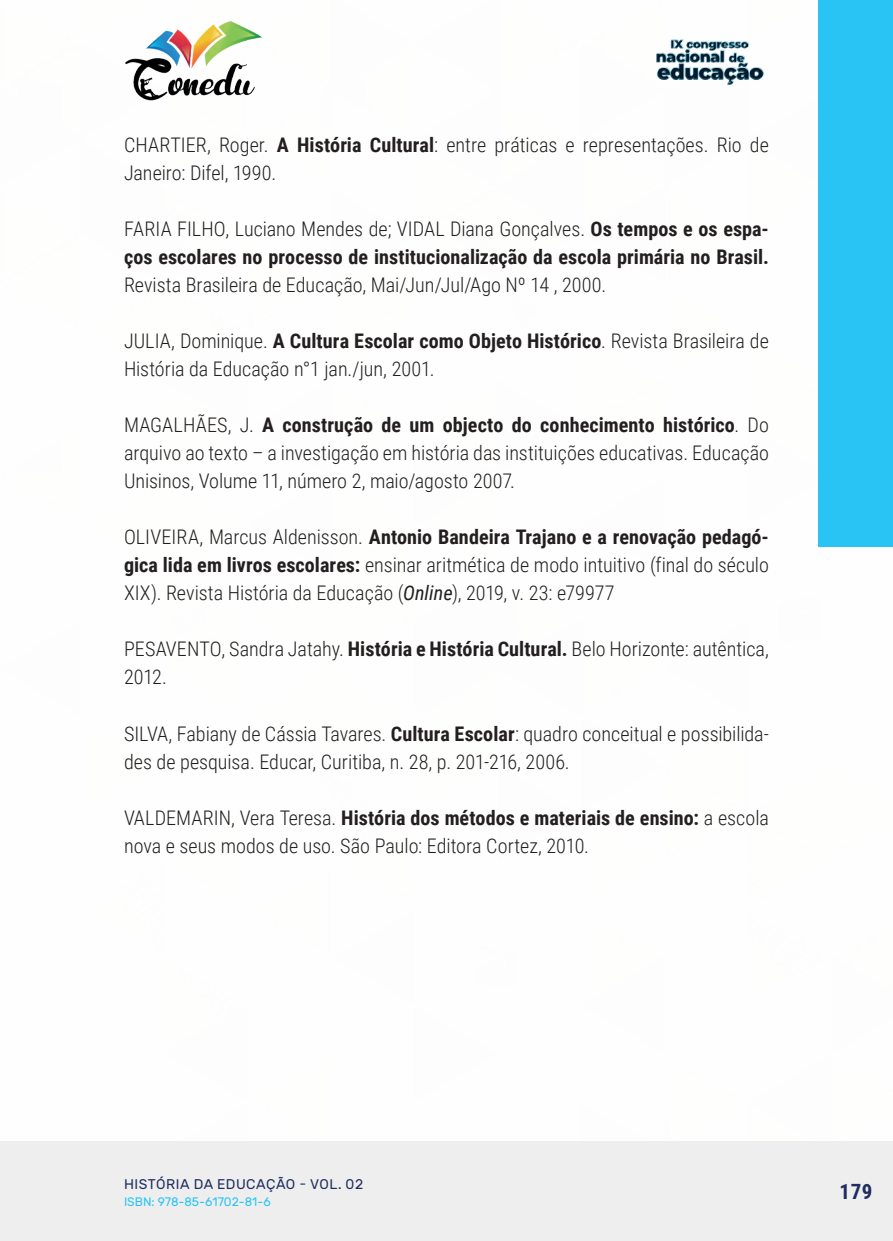
<style>
.page{position:relative;width:893px;height:1241px;background:#fff}
.page>*{position:absolute;margin:0;border:0;box-sizing:border-box;transform-origin:0 0}
.t1{font:700 21px "Roboto Condensed";color:#202d5e}
._17_REFERENCIAS{font:300 20.12px/28px "Roboto Condensed";color:#231f20}
.t2{font:14px "Rubik";letter-spacing:.035em;color:#202d5e}
.t3{font:12.25px "Rubik";color:#29c4f3}
.s1{font-weight:700}
.s2{font-weight:400;font-style:italic}
</style>
<div class="page">
<div style="left:0;top:1141px;width:893px;height:99px;background:#eeeeef"></div>
<img style="left:125px;top:20px;width:137px;height:81px">
<img style="left:656px;top:39px;width:108px;height:46px">
<div style="left:819px;top:0;width:74px;height:546px;background:#29c4f3"></div>
<p class="_17_REFERENCIAS" style="left:124px;top:130px;width:646px">CHARTIER, Roger. <span class="s1">A História Cultural</span>: entre práticas e representações. Rio de<br>Janeiro: Difel, 1990.</p>
<p class="_17_REFERENCIAS" style="left:124px;top:214px;width:646px;text-align:justify">FARIA FILHO, Luciano Mendes de; VIDAL Diana Gonçalves. <span class="s1">Os tempos e os espa&shy;ços escolares no processo de institucionalização da escola primária no Brasil.<br></span>Revista Brasileira de Educação, Mai/Jun/Jul/Ago Nº 14 , 2000.</p>
<p class="_17_REFERENCIAS" style="left:124px;top:326px;width:646px">JULIA, Dominique. <span class="s1">A Cultura Escolar como Objeto Histórico</span>. Revista Brasileira de<br>História da Educação n°1 jan./jun, 2001.</p>
<p class="_17_REFERENCIAS" style="left:124px;top:410px;width:646px;text-align:justify">MAGALHÃES, J. <span class="s1">A construção de um objecto do conhecimento histórico</span>. Do arquivo ao texto – a investigação em história das instituições educativas. Educação Unisinos, Volume 11, número 2, maio/agosto 2007.</p>
<p class="_17_REFERENCIAS" style="left:124px;top:522px;width:646px;text-align:justify">OLIVEIRA, Marcus Aldenisson. <span class="s1">Antonio Bandeira Trajano e a renovação pedagó&shy;gica lida em livros escolares:</span> ensinar aritmética de modo intuitivo (final do século XIX). Revista História da Educação (<span class="s2">Online</span>), 2019, v. 23: e79977</p>
<p class="_17_REFERENCIAS" style="left:124px;top:634px;width:646px">PESAVENTO, Sandra Jatahy. <span class="s1">História e História Cultural.</span> Belo Horizonte: autêntica,<br>2012.</p>
<p class="_17_REFERENCIAS" style="left:124px;top:718px;width:646px">SILVA, Fabiany de Cássia Tavares. <span class="s1">Cultura Escolar</span>: quadro conceitual e possibilida&shy;des de pesquisa. Educar, Curitiba, n. 28, p. 201-216, 2006.</p>
<p class="_17_REFERENCIAS" style="left:124px;top:802px;width:646px">VALDEMARIN, Vera Teresa. <span class="s1">História dos métodos e materiais de ensino:</span> a escola nova e seus modos de uso. São Paulo: Editora Cortez, 2010.</p>
<p class="t2" style="left:124px;top:1175px;width:241px">HISTÓRIA DA EDUCAÇÃO - VOL. 02</p>
<p class="t3" style="left:124px;top:1194px;width:148px">ISBN: 978-85-61702-81-6</p>
<p class="t1" style="left:839px;top:1176px;width:34px">179</p>
</div>
